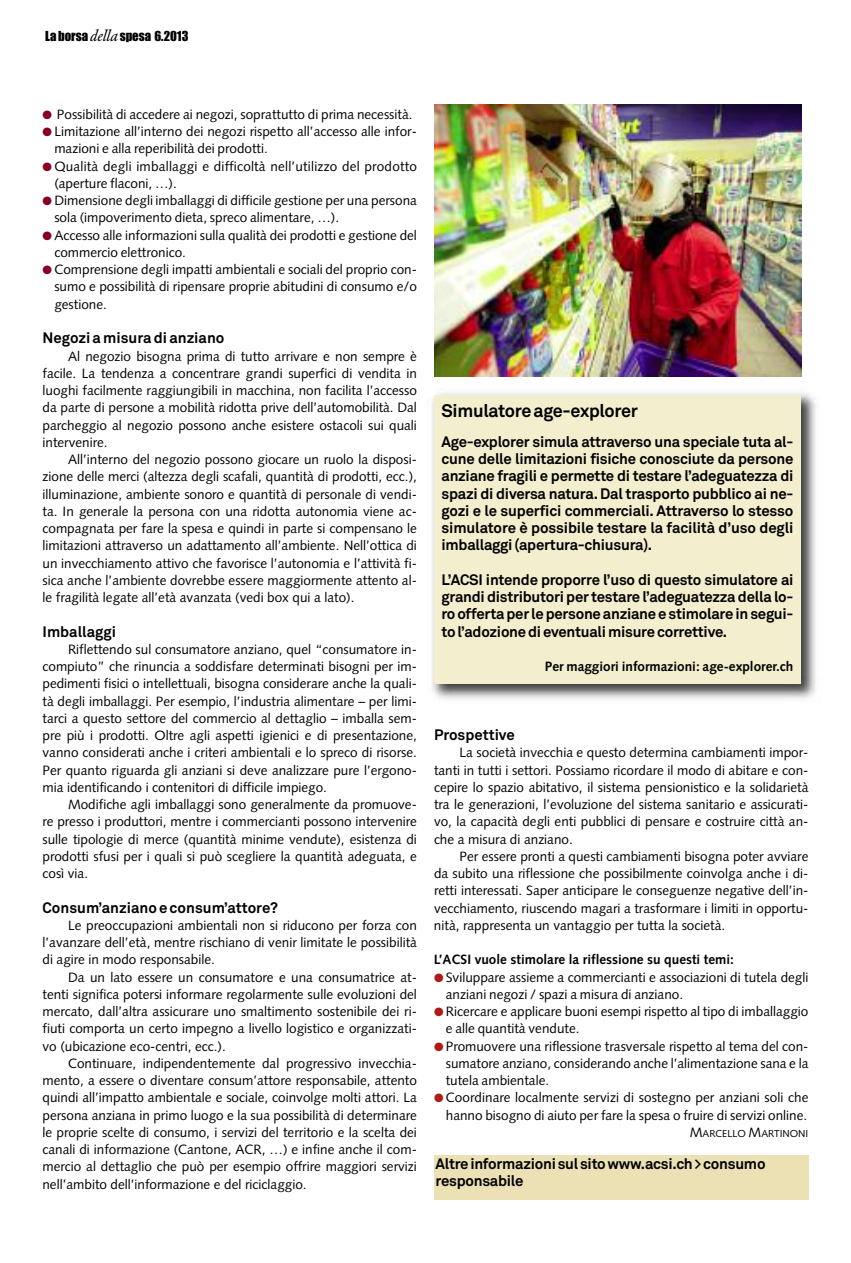
<style>
.page{position:relative;width:851px;height:1263px;background:#fff}
.page>*{position:absolute;margin:0;border:0;box-sizing:border-box;transform-origin:0 0}
.t1{font:700 18px "Akkurat Std";letter-spacing:-.015em;color:#000}
.t2{font:700 15px/17.2px "Akkurat Std";letter-spacing:-.015em;color:#000;text-align:justify}
.t3{font:13.5px/17.2px "Syntax";color:#000;text-align:justify}
.t4{font:700 13.5px "Syntax";color:#000}
.t5{font:12.75px "Impact";color:#000}
.t6{font:10.2px "Syntax";color:#000}
.s1{font-family:"Garamond BE";font-style:italic;font-size:16.05px}
.s2{color:#870023}
.s3{color:#b11916}
.s4{font-size:13.5px}
</style>
<div class="page">
<div style="left:434px;top:1155px;width:374px;height:45px;background:#ece0b5"></div>
<img style="left:432px;top:392px;width:384px;height:307px">
<div style="left:434px;top:396px;width:366px;height:288px;background:#f3eece"></div>
<img style="left:434px;top:104px;width:367px;height:273px">
<p class="t5" style="left:45px;top:29px;width:145px">Laborsa <span class="s1">della</span>spesa 6.2013</p>
<p class="t3" style="left:43px;top:107px;width:371px"><span class="s2">●</span> Possibilità di accedere ai negozi, soprattutto di prima necessità.</p>
<p class="t3" style="left:54px;top:124px;width:364px;text-indent:-12px"><span class="s2">●</span> Limitazione all’interno dei negozi rispetto all’accesso alle infor&shy;mazioni e alla reperibilità dei prodotti.</p>
<p class="t3" style="left:54px;top:159px;width:364px;text-indent:-12px"><span class="s2">●</span> Qualità degli imballaggi e difficoltà nell’utilizzo del prodotto (aperture flaconi, …).</p>
<p class="t3" style="left:54px;top:193px;width:364px;text-indent:-12px"><span class="s2">●</span> Dimensione degli imballaggi di difficile gestione per una persona sola (impoverimento dieta, spreco alimentare, …).</p>
<p class="t3" style="left:54px;top:228px;width:364px;text-indent:-12px"><span class="s2">●</span> Accesso alle informazioni sulla qualità dei prodotti e gestione del commercio elettronico.</p>
<p class="t3" style="left:54px;top:262px;width:364px;text-indent:-12px"><span class="s2">●</span> Comprensione degli impatti ambientali e sociali del proprio con&shy;sumo e possibilità di ripensare proprie abitudini di consumo e/o gestione.</p>
<p class="t2" style="left:43px;top:331px;width:183px">Negozi amisuradi anziano</p>
<p class="t3" style="left:43px;top:348px;width:376px;text-indent:26px">Al negozio bisogna prima di tutto arrivare e non sempre è facile. La tendenza a concentrare grandi superfici di vendita in luoghi facilmente raggiungibili in macchina, non facilita l’accesso da parte di persone a mobilità ridotta prive dell’automobilità. Dal parcheggio al negozio possono anche esistere ostacoli sui quali intervenire.</p>
<p class="t3" style="left:43px;top:452px;width:376px;text-indent:26px">All’interno del negozio possono giocare un ruolo la disposi&shy;zione delle merci (altezza degli scafali, quantità di prodotti, ecc.), illuminazione, ambiente sonoro e quantità di personale di vendi&shy;ta. In generale la persona con una ridotta autonomia viene ac&shy;compagnata per fare la spesa e quindi in parte si compensano le limitazioni attraverso un adattamento all’ambiente. Nell’ottica di un invecchiamento attivo che favorisce l’autonomia e l’attività fi&shy;sica anche l’ambiente dovrebbe essere maggiormente attento al&shy;le fragilità legate all’età avanzata (vedi box qui a lato).</p>
<p class="t2" style="left:43px;top:624px;width:75px">Imballaggi</p>
<p class="t3" style="left:43px;top:642px;width:376px;text-indent:26px">Riflettendo sul consumatore anziano, quel “consumatore in&shy;compiuto” che rinuncia a soddisfare determinati bisogni per im&shy;pedimenti fisici o intellettuali, bisogna considerare anche la quali&shy;tà degli imballaggi. Per esempio, l’industria alimentare – per limi&shy;tarci a questo settore del commercio al dettaglio – imballa sem&shy;pre più i prodotti. Oltre agli aspetti igienici e di presentazione, vanno considerati anche i criteri ambientali e lo spreco di risorse.<br>Per quanto riguarda gli anziani si deve analizzare pure l’ergono&shy;mia identificando i contenitori di difficile impiego.</p>
<p class="t3" style="left:43px;top:797px;width:376px;text-indent:26px">Modifiche agli imballaggi sono generalmente da promuove&shy;re presso i produttori, mentre i commercianti possono intervenire sulle tipologie di merce (quantità minime vendute), esistenza di prodotti sfusi per i quali si può scegliere la quantità adeguata, e così via.</p>
<p class="t2" style="left:43px;top:900px;width:237px">Consum’anziano e consum’attore?</p>
<p class="t3" style="left:43px;top:918px;width:376px;text-indent:26px">Le preoccupazioni ambientali non si riducono per forza con l’avanzare dell’età, mentre rischiano di venir limitate le possibilità di agire in modo responsabile.</p>
<p class="t3" style="left:42px;top:969px;width:376px;text-indent:26px">Da un lato essere un consumatore e una consumatrice at&shy;tenti significa potersi informare regolarmente sulle evoluzioni del mercato, dall’altra assicurare uno smaltimento sostenibile dei ri&shy;fiuti comporta un certo impegno a livello logistico e organizzati&shy;vo (ubicazione eco-centri, ecc.).</p>
<p class="t3" style="left:42px;top:1056px;width:376px;text-indent:26px">Continuare, indipendentemente dal progressivo invecchia&shy;mento, a essere o diventare consum’attore responsabile, attento quindi all’impatto ambientale e sociale, coinvolge molti attori. La persona anziana in primo luogo e la sua possibilità di determinare le proprie scelte di consumo, i servizi del territorio e la scelta dei canali di informazione (Cantone, ACR, …) e infine anche il com&shy;mercio al dettaglio che può per esempio offrire maggiori servizi nell’ambito dell’informazione e del riciclaggio.</p>
<h1 class="t1" style="left:441px;top:404px;width:198px">Simulatoreage-explorer</h1>
<p class="t2" style="left:441px;top:434px;width:353px">Age-explorer simula attraverso una speciale tuta al&shy;cune delle limitazioni fisiche conosciute da persone anziane fragili e permette di testare l’adeguatezza di spazi di diversa natura.Dal trasporto pubblico ai ne&shy;gozi e le superfici commerciali. Attraverso lo stesso simulatore è possibile testare la facilità d’uso degli imballaggi(apertura-chiusura).</p>
<p class="t2" style="left:441px;top:572px;width:353px">L’ACSI intende proporre l’uso di questo simulatore ai grandi distributori per testare l’adeguatezza della lo&shy;rooffertaperlepersoneanzianeestimolareinsegui&shy;tol’adozionedieventualimisurecorrettive.</p>
<p class="t4" style="left:544px;top:661px;width:250px">Per maggiori informazioni: age-explorer.ch</p>
<p class="t2" style="left:434px;top:728px;width:82px">Prospettive</p>
<p class="t3" style="left:434px;top:745px;width:376px;text-indent:26px">La società invecchia e questo determina cambiamenti impor&shy;tanti in tutti i settori. Possiamo ricordare il modo di abitare e con&shy;cepire lo spazio abitativo, il sistema pensionistico e la solidarietà tra le generazioni, l’evoluzione del sistema sanitario e assicurati&shy;vo, la capacità degli enti pubblici di pensare e costruire città an&shy;che a misura di anziano.</p>
<p class="t3" style="left:434px;top:849px;width:376px;text-indent:26px">Per essere pronti a questi cambiamenti bisogna poter avviare da subito una riflessione che possibilmente coinvolga anche i di&shy;retti interessati. Saper anticipare le conseguenze negative dell’in&shy;vecchiamento, riuscendo magari a trasformare i limiti in opportu&shy;nità, rappresenta un vantaggio per tutta la società.</p>
<p class="t4" style="left:434px;top:954px;width:301px">L’ACSI vuole stimolare la riflessione su questi temi:</p>
<p class="t3" style="left:446px;top:969px;width:364px;text-indent:-12px"><span class="s3">●</span> Sviluppare assieme a commercianti e associazioni di tutela degli anziani negozi / spazi a misura di anziano.</p>
<p class="t3" style="left:446px;top:1004px;width:364px;text-indent:-12px"><span class="s3">●</span> Ricercare e applicare buoni esempi rispetto al tipo di imballaggio e alle quantità vendute.</p>
<p class="t3" style="left:446px;top:1038px;width:364px;text-indent:-12px"><span class="s3">●</span> Promuovere una riflessione trasversale rispetto al tema del con&shy;sumatore anziano, considerando anche l’alimentazione sana e la tutela ambientale.</p>
<p class="t3" style="left:434px;top:1090px;width:376px;text-align:right"><span class="s3">●</span> Coordinare localmente servizi di sostegno per anziani soli che hanno bisogno di aiuto per fare la spesa o fruire di servizi online.</p>
<p class="t6" style="left:689px;top:1129px;width:120px"><span class="s4">M</span>ARCELLO <span class="s4">M</span>ARTINONI</p>
<p class="t2" style="left:435px;top:1156px;width:331px">Altreinformazionisulsitowww.acsi.ch&gt;consumo responsabile</p>
</div>
